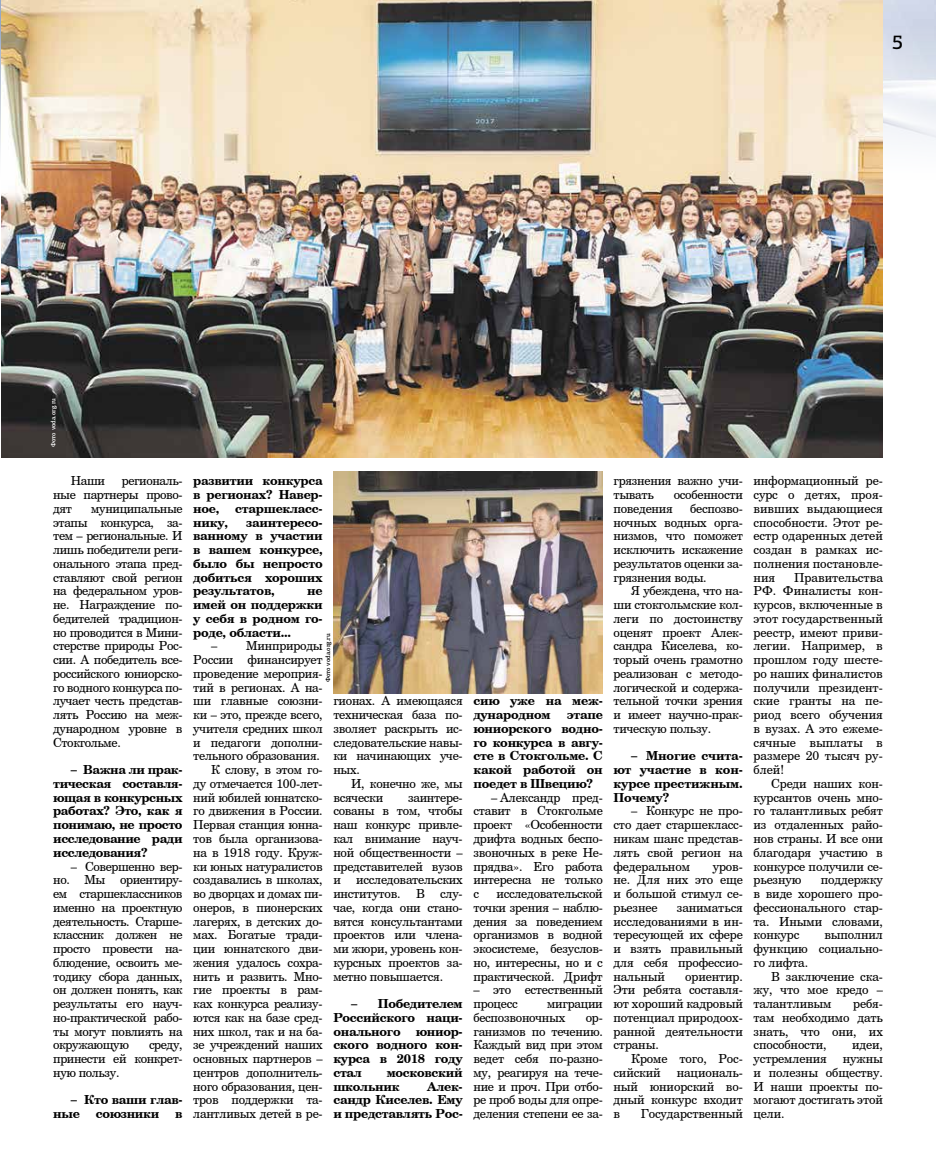
<style>
.page{position:relative;width:936px;height:1170px;background:#fff}
.page>*{position:absolute;margin:0;border:0;box-sizing:border-box;transform-origin:0 0}
.t1{font:500 20px "PF Centro Slab Pro";color:#000}
.t2{font:12.5px/13.8px "Century Schlbk Cyrillic BT";letter-spacing:-.02em;color:#000;text-align:justify}
.t3{font:700 12.5px/13.8px "Century Schlbk Cyrillic BT";letter-spacing:-.02em;color:#000;text-align:justify}
.t4{font:500 6.25px "PF Centro Slab Pro";color:#000}
.t5{font:500 6.25px "PF Centro Slab Pro";color:#fff}
</style>
<div class="page">
<img style="left:0;top:0;width:935px;height:279px">
<img style="left:1px;top:0;width:881px;height:458px">
<img style="left:333px;top:471px;width:269px;height:222px">
<h1 class="t1" style="left:891px;top:29px;width:13px">5</h1>
<p class="t5" style="left:49px;top:447px;width:51px;rotate:-90deg">Фото voda.org.ru</p>
<p class="t2" style="left:71px;top:474px;width:36px">Наши</p>
<p class="t2" style="left:53px;top:474px;width:131px;text-indent:69px">региональ&shy;ные партнеры прово&shy;дят</p>
<p class="t2" style="left:53px;top:501px;width:131px;text-indent:38px">муниципальные этапы конкурса, за&shy;тем – региональные. И лишь победители реги&shy;онального этапа пред&shy;ставляют свой регион на федеральном уров&shy;не. Награждение по&shy;бедителей традицион&shy;но проводится в Мини&shy;стерстве природы Рос&shy;сии. А победитель все&shy;российского юниорско&shy;го водного конкурса по&shy;лучает честь представ&shy;лять Россию на меж&shy;дународном уровне в Стокгольме.</p>
<p class="t3" style="left:53px;top:762px;width:131px;text-indent:18px">– Важна ли прак&shy;тическая составля&shy;ющая в конкурсных работах? Это, как я понимаю, не просто исследование ради исследования?</p>
<p class="t2" style="left:53px;top:859px;width:131px;text-indent:18px">– Совершенно вер&shy;но. Мы ориентиру&shy;ем старшеклассников именно на проектную деятельность. Старше&shy;классник должен не просто провести на&shy;блюдение, освоить ме&shy;тодику сбора данных, он должен понять, как результаты его науч&shy;но-практической рабо&shy;ты могут повлиять на окружающую</p>
<p class="t2" style="left:53px;top:1037px;width:131px;text-indent:96px">среду, принести ей конкрет&shy;ную пользу.</p>
<p class="t3" style="left:53px;top:1092px;width:131px;text-indent:18px">– Кто ваши глав&shy;ные</p>
<p class="t3" style="left:96px;top:1106px;width:65px">союзники</p>
<p class="t3" style="left:175px;top:1106px;width:9px">в</p>
<p class="t3" style="left:193px;top:473px;width:131px">развитии конкурса в регионах? Навер&shy;ное,</p>
<p class="t3" style="left:235px;top:501px;width:89px">старшекласс-</p>
<p class="t3" style="left:193px;top:515px;width:131px;text-indent:53px">заинтересо&shy;ванному в участии в вашем конкурсе, было бы непросто добиться хороших результатов,</p>
<p class="t3" style="left:193px;top:515px;width:36px">нику,</p>
<p class="t3" style="left:193px;top:583px;width:131px;text-indent:114px">не имей он поддержки у себя в родном го&shy;роде, области...</p>
<p class="t2" style="left:193px;top:639px;width:131px;text-align:right">– Минприроды<br>России финансирует проведение мероприя&shy;тий в регионах. А на&shy;ши главные союзни&shy;ки – это, прежде всего, учителя средних школ и педагоги дополни&shy;тельного образования.<br>К слову, в этом го-<br>ду отмечается 100-лет&shy;ний юбилей юннатско&shy;го движения в России.<br>Первая станция юнна&shy;тов была организова&shy;на в 1918 году. Круж&shy;ки юных натуралистов создавались в школах, во дворцах и домах пи&shy;онеров, в пионерских лагерях, в детских до&shy;мах. Богатые тради&shy;ции юннатского дви&shy;жения удалось сохра&shy;нить и развить. Мно&shy;гие проекты в рам&shy;ках конкурса реализу&shy;ются как на базе сред&shy;них школ, так и на ба&shy;зе учреждений наших основных партнеров – центров дополнитель&shy;ного образования, цен&shy;тров поддержки та&shy;лантливых детей в ре-</p>
<p class="t4" style="left:324px;top:682px;width:51px;rotate:-90deg">Фото voda.org.ru</p>
<p class="t2" style="left:333px;top:694px;width:131px">гионах. А имеющаяся техническая база по&shy;зволяет раскрыть ис&shy;следовательские навы&shy;ки начинающих уче&shy;ных.</p>
<p class="t2" style="left:333px;top:776px;width:131px;text-indent:18px">И, конечно же, мы всячески</p>
<p class="t2" style="left:333px;top:790px;width:131px;text-indent:75px">заинтере&shy;сованы в том, чтобы наш конкурс привле&shy;кал внимание науч&shy;ной общественности – представителей вузов и исследовательских институтов. В слу&shy;чае, когда они стано&shy;вятся консультантами проектов или члена&shy;ми жюри, уровень кон&shy;курсных проектов за&shy;метно повышается.</p>
<p class="t3" style="left:333px;top:996px;width:131px;text-indent:18px">– Победителем Российского наци&shy;онального юниор&shy;ского водного кон&shy;курса в 2018 году стал</p>
<p class="t3" style="left:333px;top:1065px;width:131px;text-indent:53px">московский школьник</p>
<p class="t3" style="left:333px;top:1078px;width:131px;text-indent:94px">Алек&shy;сандр Киселев. Ему и представлять Рос-</p>
<p class="t3" style="left:473px;top:693px;width:131px">сию уже на меж&shy;дународном</p>
<p class="t3" style="left:473px;top:707px;width:131px;text-indent:94px">этапе юниорского водно&shy;го конкурса в авгу&shy;сте в Стокгольме. С какой работой он поедет в Швецию?</p>
<p class="t2" style="left:473px;top:790px;width:131px;text-indent:18px">– Александр пред&shy;ставит в Стокгольме проект «Особенности дрифта водных беспо&shy;звоночных в реке Не&shy;прядва». Его работа интересна не только с</p>
<p class="t2" style="left:473px;top:886px;width:131px;text-indent:23px">исследовательской точки зрения – наблю&shy;дения за поведением организмов в водной экосистеме, безуслов&shy;но, интересны, но и с практической. Дрифт</p>
<p class="t2" style="left:473px;top:982px;width:131px">– это естественный процесс</p>
<p class="t2" style="left:473px;top:996px;width:131px;text-indent:74px">миграции беспозвоночных</p>
<p class="t2" style="left:473px;top:1010px;width:131px;text-indent:112px">ор&shy;ганизмов по течению.<br>Каждый вид при этом ведет себя по-разно&shy;му, реагируя на тече&shy;ние и проч. При отбо&shy;ре проб воды для опре&shy;деления степени ее за-</p>
<p class="t2" style="left:613px;top:474px;width:131px">грязнения важно учи&shy;тывать</p>
<p class="t2" style="left:673px;top:487px;width:71px">особенности</p>
<p class="t2" style="left:613px;top:501px;width:131px;text-indent:77px">беспозво&shy;ночных водных орга&shy;низмов, что поможет исключить искажение результатов оценки за&shy;грязнения воды.</p>
<p class="t2" style="left:613px;top:584px;width:131px;text-indent:18px">Я убеждена, что на&shy;ши стокгольмские кол&shy;леги по достоинству оценят проект Алек&shy;сандра Киселева, ко&shy;торый очень грамотно реализован с методо&shy;логической и содержа&shy;тельной точки зрения и имеет научно-прак&shy;тическую пользу.</p>
<p class="t3" style="left:613px;top:748px;width:131px;text-indent:18px">– Многие счита&shy;ют участие в кон&shy;курсе престижным.<br>Почему?</p>
<p class="t2" style="left:613px;top:804px;width:131px;text-indent:18px">– Конкурс не про&shy;сто дает старшекласс&shy;никам шанс представ&shy;лять свой регион на федеральном</p>
<p class="t2" style="left:613px;top:501px;width:61px">поведения</p>
<p class="t2" style="left:613px;top:859px;width:131px;text-indent:99px">уров&shy;не. Для них это еще и большой стимул се&shy;рьезнее</p>
<p class="t2" style="left:613px;top:900px;width:131px;text-indent:63px">заниматься исследованиями в ин&shy;тересующей их сфере и взять правильный для себя профессио&shy;нальный</p>
<p class="t2" style="left:613px;top:969px;width:131px;text-indent:72px">ориентир.<br>Эти ребята составля&shy;ют хороший кадровый потенциал природоох&shy;ранной деятельности страны.</p>
<p class="t2" style="left:613px;top:1051px;width:131px;text-indent:18px">Кроме того, Рос&shy;сийский</p>
<p class="t2" style="left:613px;top:1065px;width:131px;text-indent:63px">националь&shy;ный юниорский во&shy;дный конкурс входит в</p>
<p class="t2" style="left:641px;top:1106px;width:103px">Государственный</p>
<p class="t2" style="left:753px;top:474px;width:131px">информационный ре&shy;сурс о детях, проя&shy;вивших выдающиеся способности. Этот ре&shy;естр одаренных детей создан в рамках ис&shy;полнения постановле&shy;ния</p>
<p class="t2" style="left:753px;top:570px;width:131px;text-indent:41px">Правительства РФ. Финалисты кон&shy;курсов, включенные в этот государственный реестр, имеют приви&shy;легии. Например, в прошлом году шесте&shy;ро наших финалистов получили президент&shy;ские гранты на пе&shy;риод всего обучения в вузах. А это ежеме&shy;сячные выплаты в размере 20 тысяч ру&shy;блей!</p>
<p class="t2" style="left:753px;top:776px;width:131px;text-indent:18px">Среди наших кон&shy;курсантов очень мно&shy;го талантливых ребят из отдаленных райо&shy;нов страны. И все они благодаря участию в конкурсе получили се&shy;рьезную</p>
<p class="t2" style="left:753px;top:872px;width:131px;text-indent:67px">поддержку в виде хорошего про&shy;фессионального стар&shy;та. Иными словами, конкурс</p>
<p class="t2" style="left:753px;top:927px;width:131px;text-indent:71px">выполнил функцию социально&shy;го лифта.</p>
<p class="t2" style="left:753px;top:969px;width:131px;text-indent:18px">В заключение ска&shy;жу, что мое кредо – талантливым</p>
<p class="t2" style="left:753px;top:996px;width:131px;text-indent:100px">ребя&shy;там необходимо дать знать, что они, их способности,</p>
<p class="t2" style="left:852px;top:1037px;width:32px">идеи,</p>
<p class="t2" style="left:753px;top:1051px;width:131px;text-indent:89px">нужны и полезны обществу.<br>И наши проекты по&shy;могают достигать этой цели.</p>
<p class="t2" style="left:753px;top:1051px;width:75px">устремления</p>
</div>
